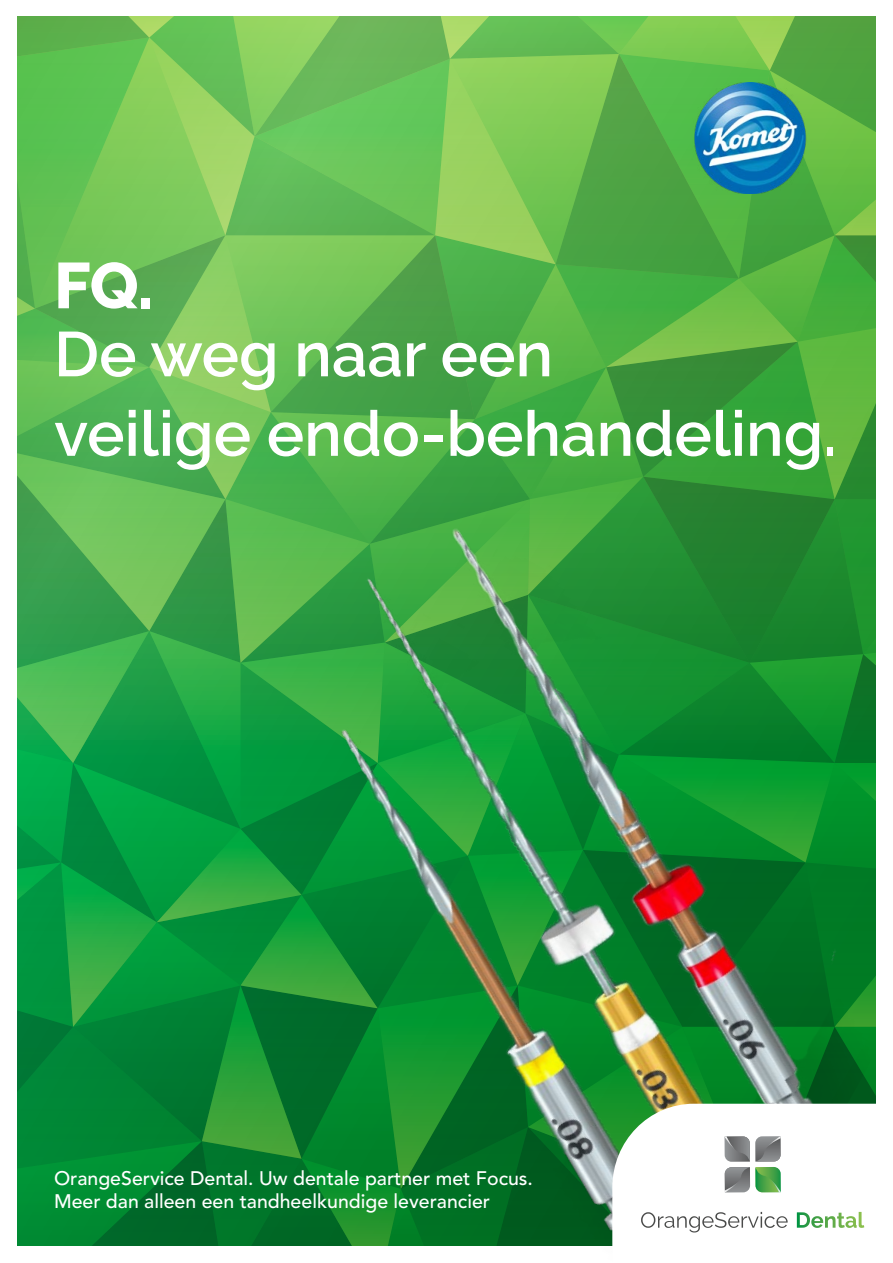
<style>
.page{position:relative;width:893px;height:1263px;background:#fff}
.page>*{position:absolute;margin:0;border:0;box-sizing:border-box;transform-origin:0 0}
.t1{font:800 64.5px "Raleway";color:#fff}
.t2{font:600 63px/79.5px "Raleway";color:#fff}
.t3{font:500 19.5px/23.4px "Avenir LT Pro";color:#fff}
</style>
<div class="page">
<img style="left:17px;top:17px;width:859px;height:1229px">
<h1 class="t1" style="left:54px;top:249px;width:100px">FQ.</h1>
<h2 class="t2" style="left:54px;top:314px;width:784px">De weg naar een<br>veilige endo-behandeling.</h2>
<p class="t3" style="left:54px;top:1166px;width:480px">OrangeService Dental. Uw dentale partner met Focus.<br>Meer dan alleen een tandheelkundige leverancier</p>
</div>
